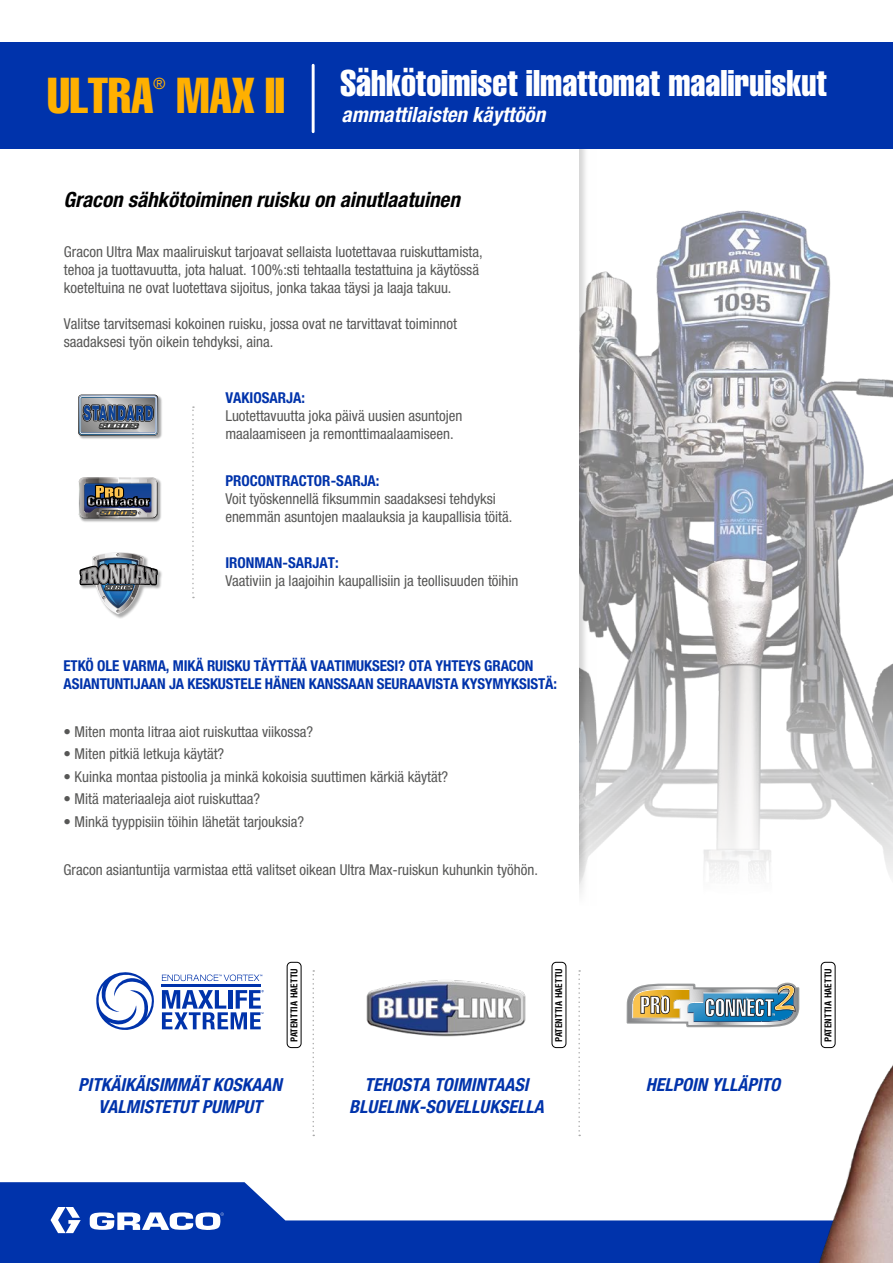
<style>
.page{position:relative;width:893px;height:1263px;background:#fff}
.page>*{position:absolute;margin:0;border:0;box-sizing:border-box;transform-origin:0 0}
.t1{font:49.5px "Helvetica LT Std Comp";letter-spacing:-.01em;color:#ffb000}
.t2{font:36.45px "Helvetica LT Std Comp";color:#fff;scale:.96 1}
.t3{font:italic 700 condensed 21px "Helvetica Neue LT Std";color:#000}
.t4{font:italic 700 condensed 21px "Helvetica Neue LT Std";color:#fff}
.t5{font:italic 700 condensed 18px/21.6px "Helvetica Neue LT Std";color:#0033ab;text-align:center}
.t6{font:condensed 15.6px "Helvetica Neue LT Std";color:#ffb000}
.t7{font:condensed 15px/18px "Helvetica Neue LT Std";color:#575756}
.t8{font:700 condensed 15px/18px "Helvetica Neue LT Std";letter-spacing:-.01em;color:#0033ab}
.t9{font:700 condensed 9.15px "Helvetica LT Std";letter-spacing:.01em;color:#000}
.s1{font-size:49.5px;color:#ffb000}
</style>
<div class="page">
<div style="left:0;top:43px;width:893px;height:106px;background:#0033ab"></div>
<svg style="left:0;top:1182px;width:815px;height:81px;fill:#0033ab"></svg>
<svg style="left:51px;top:1207px;width:30px;height:26px"></svg>
<svg style="left:90px;top:1212px;width:134px;height:18px"></svg>
<img style="left:580px;top:149px;width:313px;height:874px">
<img style="left:815px;top:746px;width:78px;height:517px">
<svg style="left:192px;top:406px;width:2px;height:192px"></svg>
<div style="left:78px;top:395px;width:85px;height:44px;background:#000;opacity:.33"></div>
<svg style="left:78px;top:394px;width:80px;height:42px;background:#738092"></svg>
<div style="left:79px;top:478px;width:82px;height:44px;background:#000;opacity:.33"></div>
<svg style="left:79px;top:478px;width:78px;height:41px;background:#6b707b"></svg>
<div style="left:80px;top:552px;width:82px;height:67px;background:#000;opacity:.33"></div>
<svg style="left:79px;top:552px;width:79px;height:62px"></svg>
<svg style="left:96px;top:972px;width:58px;height:58px"></svg>
<hr style="left:161px;top:985px;width:100px;height:2px;background:#0033ab">
<svg style="left:162px;top:974px;width:100px;height:7px"></svg>
<svg style="left:162px;top:990px;width:102px;height:39px"></svg>
<img style="left:627px;top:983px;width:172px;height:44px">
<img style="left:366px;top:962px;width:196px;height:87px">
<svg style="left:312px;top:970px;width:2px;height:166px"></svg>
<svg style="left:578px;top:970px;width:2px;height:166px"></svg>
<hr style="left:312px;top:65px;width:3px;height:67px;background:#fff">
<div style="left:821px;top:962px;width:14px;height:86px;border:1px solid #000;border-radius:4px"></div>
<div style="left:552px;top:962px;width:14px;height:86px;border:1px solid #000;border-radius:4px"></div>
<div style="left:287px;top:962px;width:14px;height:86px;border:1px solid #000;border-radius:4px"></div>
<h1 class="t1" style="left:47px;top:64px;width:108px">ULTRA</h1>
<p class="t6" style="left:153px;top:74px;width:14px">®</p>
<h2 class="t2" style="left:177px;top:60px;width:679px"><span class="s1">MAX II</span> Sähkötoimiset ilmattomat maaliruiskut</h2>
<h3 class="t4" style="left:342px;top:101px;width:205px">ammattilaisten käyttöön</h3>
<h3 class="t3" style="left:64px;top:187px;width:398px">Gracon sähkötoiminen ruisku on ainutlaatuinen</h3>
<p class="t7" style="left:64px;top:243px;width:420px">Gracon Ultra Max maaliruiskut tarjoavat sellaista luotettavaa ruiskuttamista, tehoa ja tuottavuutta, jota haluat. 100%:sti tehtaalla testattuina ja käytössä koeteltuina ne ovat luotettava sijoitus, jonka takaa täysi ja laaja takuu.</p>
<p class="t7" style="left:64px;top:315px;width:395px">Valitse tarvitsemasi kokoinen ruisku, jossa ovat ne tarvittavat toiminnot saadaksesi työn oikein tehdyksi, aina.</p>
<p class="t8" style="left:225px;top:389px;width:81px">VAKIOSARJA:</p>
<p class="t7" style="left:225px;top:407px;width:239px">Luotettavuutta joka päivä uusien asuntojen maalaamiseen ja remonttimaalaamiseen.</p>
<p class="t8" style="left:225px;top:471px;width:156px">PROCONTRACTOR-SARJA:</p>
<p class="t7" style="left:225px;top:489px;width:289px">Voit työskennellä fiksummin saadaksesi tehdyksi enemmän asuntojen maalauksia ja kaupallisia töitä.</p>
<p class="t8" style="left:225px;top:554px;width:115px">IRONMAN-SARJAT:</p>
<p class="t7" style="left:225px;top:572px;width:295px">Vaativiin ja laajoihin kaupallisiin ja teollisuuden töihin</p>
<p class="t8" style="left:64px;top:656px;width:495px">ETKÖ OLE VARMA, MIKÄ RUISKU TÄYTTÄÄ VAATIMUKSESI? OTA YHTEYS GRACON<br>ASIANTUNTIJAAN JA KESKUSTELE HÄNEN KANSSAAN SEURAAVISTA KYSYMYKSISTÄ:</p>
<p class="t7" style="left:64px;top:722px;width:251px">• Miten monta litraa aiot ruiskuttaa viikossa?</p>
<p class="t7" style="left:64px;top:745px;width:162px">• Miten pitkiä letkuja käytät?</p>
<p class="t7" style="left:64px;top:767px;width:386px">• Kuinka montaa pistoolia ja minkä kokoisia suuttimen kärkiä käytät?</p>
<p class="t7" style="left:64px;top:790px;width:198px">• Mitä materiaaleja aiot ruiskuttaa?</p>
<p class="t7" style="left:64px;top:812px;width:242px">• Minkä tyyppisiin töihin lähetät tarjouksia?</p>
<p class="t7" style="left:64px;top:861px;width:476px">Gracon asiantuntija varmistaa että valitset oikean Ultra Max-ruiskun kuhunkin työhön.</p>
<p class="t9" style="left:288px;top:1042px;width:76px;rotate:-90deg">PATENTTIA HAETTU</p>
<p class="t5" style="left:78px;top:1074px;width:205px">PITKÄIKÄISIMMÄT KOSKAAN<br>VALMISTETUT PUMPUT</p>
<p class="t9" style="left:553px;top:1042px;width:76px;rotate:-90deg">PATENTTIA HAETTU</p>
<p class="t5" style="left:365px;top:1074px;width:165px">TEHOSTA TOIMINTAASI</p>
<p class="t5" style="left:646px;top:1074px;width:136px">HELPOIN YLLÄPITO</p>
<p class="t5" style="left:349px;top:1095px;width:196px">BLUELINK-SOVELLUKSELLA</p>
<p class="t9" style="left:822px;top:1042px;width:76px;rotate:-90deg">PATENTTIA HAETTU</p>
</div>
